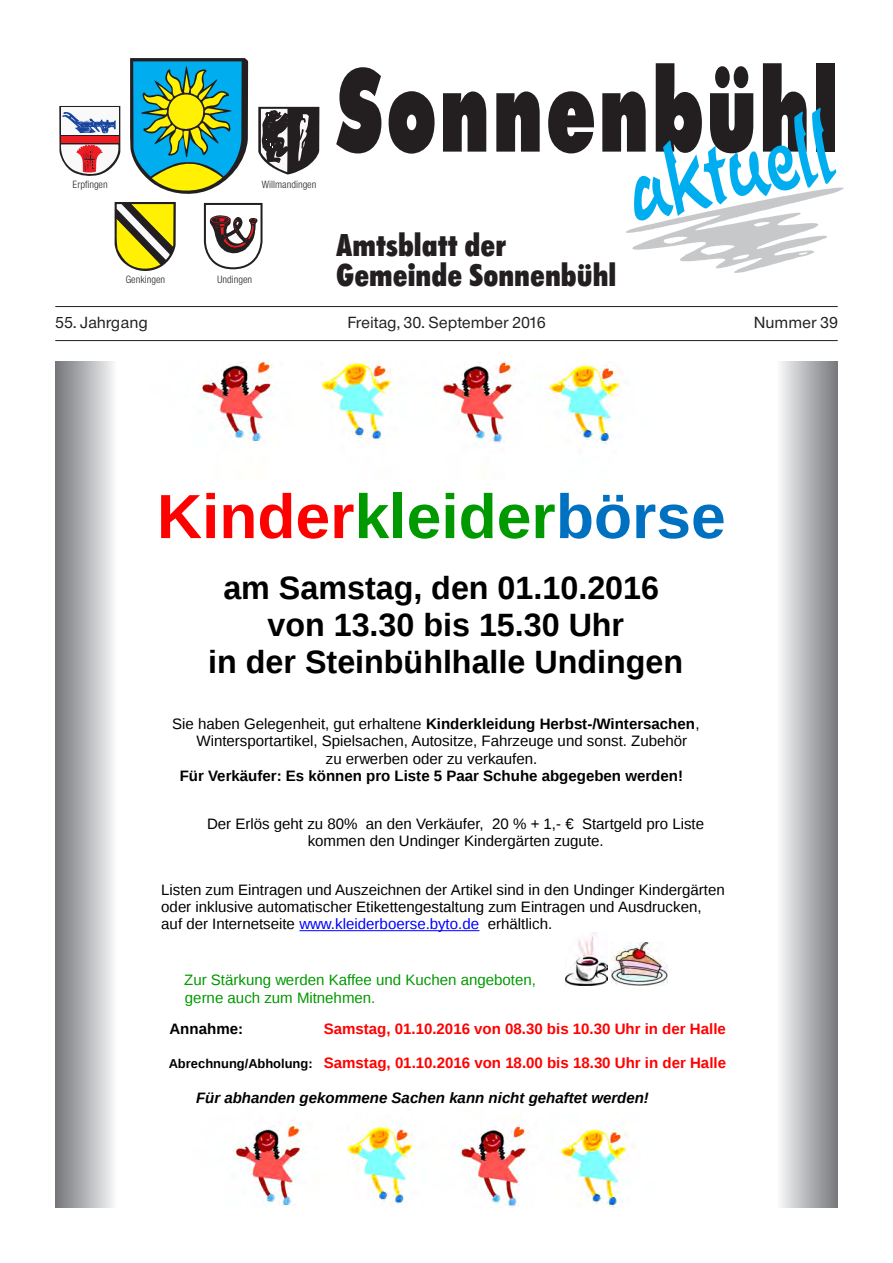
<style>
.page{position:relative;width:893px;height:1263px;background:#fff}
.page>*{position:absolute;margin:0;border:0;box-sizing:border-box;transform-origin:0 0}
.t1{font:700 expanded 123.75px "Futura SB";letter-spacing:.045em;color:#231f20;scale:.67 1}
.t2{font:500 99px "Time Scr D";color:#00aeef;scale:.67 1}
.t3{font:700 62.4px "Liberation Sans";color:#090}
.t4{font:33px "Futura SB Ext Bol Con";color:#231f20}
.t5{font:700 32.25px/37px "Liberation Sans";color:#000;text-align:center}
.t6{font:15px/17.2px "Liberation Sans";color:#000;text-align:center}
.t7{font:700 15px "Liberation Sans";color:#000}
.t8{font:700 15px "Liberation Sans";color:#f00}
.t9{font:15px/17.4px "Liberation Sans";color:#090}
.t10{font:italic 700 15px "Liberation Sans";color:#000}
.t11{font:15px "Europa Nr 2 SB";color:#231f20}
.t12{font:9.75px "Europa Nr 2 SB Lig Con";color:#231f20}
.s1{color:#f00}
.s2{color:#0070c0}
.s3{font-weight:400}
.s4{color:#00f}
.s5{font-size:12.9px;color:#000}
</style>
<div class="page">
<hr style="left:55px;top:306px;width:783px;height:1px;background:#231f20">
<hr style="left:55px;top:340px;width:783px;height:1px;background:#231f20">
<img style="left:626px;top:187px;width:218px;height:86px">
<svg style="left:59px;top:58px;width:260px;height:213px"></svg>
<div style="left:258px;top:177px;width:62px;height:13px;background:#fff"></div>
<img style="left:201px;top:361px;width:425px;height:89px">
<hr style="left:299px;top:930px;width:180px;height:1px;background:#00f">
<img style="left:565px;top:932px;width:43px;height:53px">
<img style="left:611px;top:942px;width:56px;height:43px">
<img style="left:235px;top:1106px;width:397px;height:102px">
<div style="left:55px;top:361px;width:68px;height:847px;background:linear-gradient(to right,#727478,#fff)"></div>
<div style="left:770px;top:361px;width:68px;height:847px;background:linear-gradient(to right,#fff,#76797c)"></div>
<p class="t12" style="left:73px;top:178px;width:37px">Erpfingen</p>
<p class="t12" style="left:126px;top:274px;width:41px">Genkingen</p>
<p class="t12" style="left:262px;top:178px;width:56px">Willmandingen</p>
<p class="t12" style="left:217px;top:274px;width:36px">Undingen</p>
<h1 class="t1" style="left:336px;top:39px;width:751px">Sonnenbühl</h1>
<h2 class="t2" style="left:616px;top:134px;width:310px;rotate:-12deg">aktuell</h2>
<h3 class="t4" style="left:336px;top:226px;width:172px">Amtsblatt der</h3>
<h3 class="t4" style="left:336px;top:256px;width:282px">Gemeinde Sonnenbühl</h3>
<p class="t11" style="left:55px;top:313px;width:94px">55. Jahrgang</p>
<p class="t11" style="left:347px;top:313px;width:200px">Freitag, 30. September 2016</p>
<p class="t11" style="left:754px;top:313px;width:86px">Nummer 39</p>
<h3 class="t3" style="left:157px;top:493px;width:570px"><span class="s1">Kinder</span>kleider<span class="s2">börse</span></h3>
<h3 class="t5" style="left:208px;top:572px;width:476px">am Samstag, den 01.10.2016 von 13.30 bis 15.30 Uhr<br>in der Steinbühlhalle Undingen</h3>
<p class="t7" style="left:172px;top:718px;width:529px"><span class="s3">Sie haben Gelegenheit, gut erhaltene</span> Kinderkleidung Herbst-/Wintersachen<span class="s3">,</span></p>
<p class="t6" style="left:196px;top:734px;width:492px">Wintersportartikel, Spielsachen, Autositze, Fahrzeuge und sonst. Zubehör</p>
<p class="t6" style="left:326px;top:751px;width:213px">zu erwerben oder zu verkaufen.</p>
<p class="t7" style="left:180px;top:770px;width:505px">Für Verkäufer: Es können pro Liste 5 Paar Schuhe abgegeben werden!</p>
<p class="t6" style="left:207px;top:816px;width:499px">Der Erlös geht zu 80% an den Verkäufer, 20 % + 1,- € Startgeld pro Liste kommen den Undinger Kindergärten zugute.</p>
<p class="t6" style="left:161px;top:882px;width:565px;text-align:left">Listen zum Eintragen und Auszeichnen der Artikel sind in den Undinger Kindergärten oder inklusive automatischer Etikettengestaltung zum Eintragen und Ausdrucken, auf der Internetseite <span class="s4">www.kleiderboerse.byto.de</span> erhältlich.</p>
<p class="t9" style="left:184px;top:973px;width:353px">Zur Stärkung werden Kaffee und Kuchen angeboten, gerne auch zum Mitnehmen.</p>
<p class="t7" style="left:170px;top:1023px;width:75px">Annahme:</p>
<p class="t8" style="left:324px;top:1023px;width:404px">Samstag, 01.10.2016 von 08.30 bis 10.30 Uhr in der Halle</p>
<p class="t8" style="left:169px;top:1057px;width:559px"><span class="s5">Abrechnung/Abholung:</span> Samstag, 01.10.2016 von 18.00 bis 18.30 Uhr in der Halle</p>
<p class="t10" style="left:196px;top:1092px;width:454px">Für abhanden gekommene Sachen kann nicht gehaftet werden!</p>
</div>
